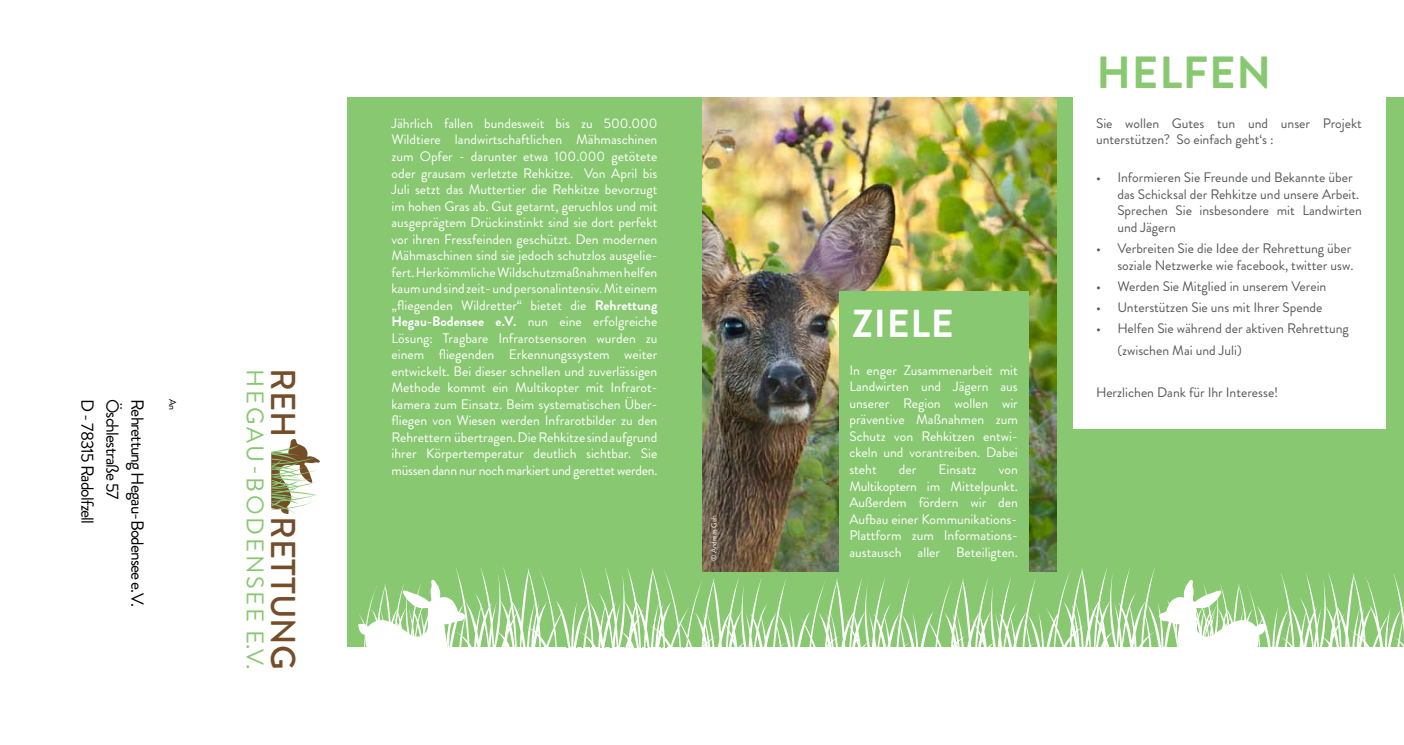
<style>
.page{position:relative;width:1404px;height:745px;background:#fff}
.page>*{position:absolute;margin:0;border:0;box-sizing:border-box;transform-origin:0 0}
.t1{font:700 45px "Brandon Grotesque";letter-spacing:.02em;color:#88c871}
.t2{font:700 38.88px "Brandon Grotesque";color:#fff}
.t3{font:500 34.38px "Brandon Grotesque";color:#754d29}
.t4{font:24px "Brandon Grotesque";letter-spacing:.11em;color:#88c871}
.t5{font:17.5px "Brandon Grotesque";letter-spacing:-.05em;color:#000}
.t6{font:13.75px/16.5px "Brandon Grotesque";color:#fff;text-align:justify}
.t7{font:13.75px/16.5px "Brandon Grotesque";color:#58595b}
.t8{font:10px "Brandon Grotesque";color:#000}
.t9{font:7.5px "Brandon Grotesque";color:#fff}
.s1{font-weight:700}
</style>
<div class="page">
<div style="left:347px;top:97px;width:1056px;height:550px;background:#88c871"></div>
<div style="left:1073px;top:91px;width:311px;height:337px;background:#fff"></div>
<img style="left:702px;top:98px;width:354px;height:468px">
<svg style="left:271px;top:438px;width:49px;height:76px"></svg>
<div style="left:839px;top:291px;width:190px;height:281px;background:#88c871"></div>
<svg style="left:358px;top:566px;width:1045px;height:81px"></svg>
<p class="t5" style="left:100px;top:398px;width:126px;rotate:90deg">D - 78315 Radolfzell</p>
<p class="t5" style="left:125px;top:398px;width:102px;rotate:90deg">Öschlestraße 57</p>
<p class="t5" style="left:150px;top:398px;width:210px;rotate:90deg">Rehrettung Hegau-Bodensee e.V.</p>
<p class="t8" style="left:179px;top:398px;width:13px;rotate:90deg">An</p>
<h3 class="t3" style="left:307px;top:368px;width:71px;rotate:90deg">REH</h3>
<h3 class="t4" style="left:271px;top:368px;width:301px;rotate:90deg">HEGAU-BODENSEE E.V.</h3>
<h3 class="t3" style="left:307px;top:516px;width:155px;rotate:90deg">RETTUNG</h3>
<p class="t6" style="left:391px;top:115px;width:267px">Jährlich fallen bundesweit bis zu 500.000<br>Wildtiere landwirtschaftlichen Mähmaschinen zum Opfer - darunter etwa 100.000 getötete oder grausam verletzte Rehkitze. Von April bis Juli setzt das Muttertier die Rehkitze bevorzugt im hohen Gras ab. Gut getarnt, geruchlos und mit ausgeprägtem Drückinstinkt sind sie dort perfekt vor ihren Fressfeinden geschützt. Den modernen Mähmaschinen sind sie jedoch schutzlos ausgelie&shy;fert. Herkömmliche Wildschutzmaßnahmen helfen kaum und sind zeit- und personalintensiv. Mit einem „fliegenden Wildretter“ bietet die <span class="s1">Rehrettung Hegau-Bodensee e.V.</span> nun eine erfolgreiche Lösung: Tragbare Infrarotsensoren wurden zu einem fliegenden Erkennungssystem weiter entwickelt. Bei dieser schnellen und zuverlässigen Methode kommt ein Multikopter mit Infrarot&shy;kamera zum Einsatz. Beim systematischen Über&shy;fliegen von Wiesen werden Infrarotbilder zu den Rehrettern übertragen. Die Rehkitze sind aufgrund ihrer Körpertemperatur deutlich sichtbar. Sie müssen dann nur noch markiert und gerettet werden.</p>
<p class="t9" style="left:708px;top:561px;width:48px;rotate:-90deg">© Andreas Geh</p>
<h2 class="t2" style="left:852px;top:296px;width:57px">Ziele</h2>
<p class="t6" style="left:849px;top:362px;width:170px">In enger Zusammenarbeit mit Landwirten und Jägern aus unserer Region wollen wir präventive Maßnahmen zum Schutz von Rehkitzen entwi&shy;ckeln und vorantreiben. Dabei steht</p>
<p class="t6" style="left:898px;top:461px;width:19px">der</p>
<p class="t6" style="left:938px;top:461px;width:40px">Einsatz</p>
<p class="t6" style="left:849px;top:461px;width:170px;text-indent:149px">von Multikoptern im Mittelpunkt.<br>Außerdem fördern wir den Aufbau einer Kommunikations-Plattform zum Informations&shy;austausch aller Beteiligten.</p>
<h1 class="t1" style="left:1096px;top:41px;width:168px">H ELFEN</h1>
<p class="t7" style="left:1095px;top:115px;width:267px">Sie wollen Gutes tun und unser Projekt unterstützen? So einfach geht‘s :</p>
<p class="t7" style="left:1117px;top:169px;width:246px;text-indent:-21px">• Informieren Sie Freunde und Bekannte über das Schicksal der Rehkitze und unsere Arbeit.<br>Sprechen Sie insbesondere mit Landwirten und Jägern</p>
<p class="t7" style="left:1095px;top:240px;width:259px;text-align:right">• Verbreiten Sie die Idee der Rehrettung über soziale Netzwerke wie facebook, twitter usw.</p>
<p class="t7" style="left:1095px;top:278px;width:232px">• Werden Sie Mitglied in unserem Verein</p>
<p class="t7" style="left:1095px;top:299px;width:228px">• Unterstützen Sie uns mit Ihrer Spende</p>
<p class="t7" style="left:1117px;top:318px;width:233px;line-height:21.2px;text-indent:-21px">• Helfen Sie während der aktiven Rehrettung (zwischen Mai und Juli)</p>
<p class="t7" style="left:1095px;top:384px;width:184px">Herzlichen Dank für Ihr Interesse!</p>
</div>
